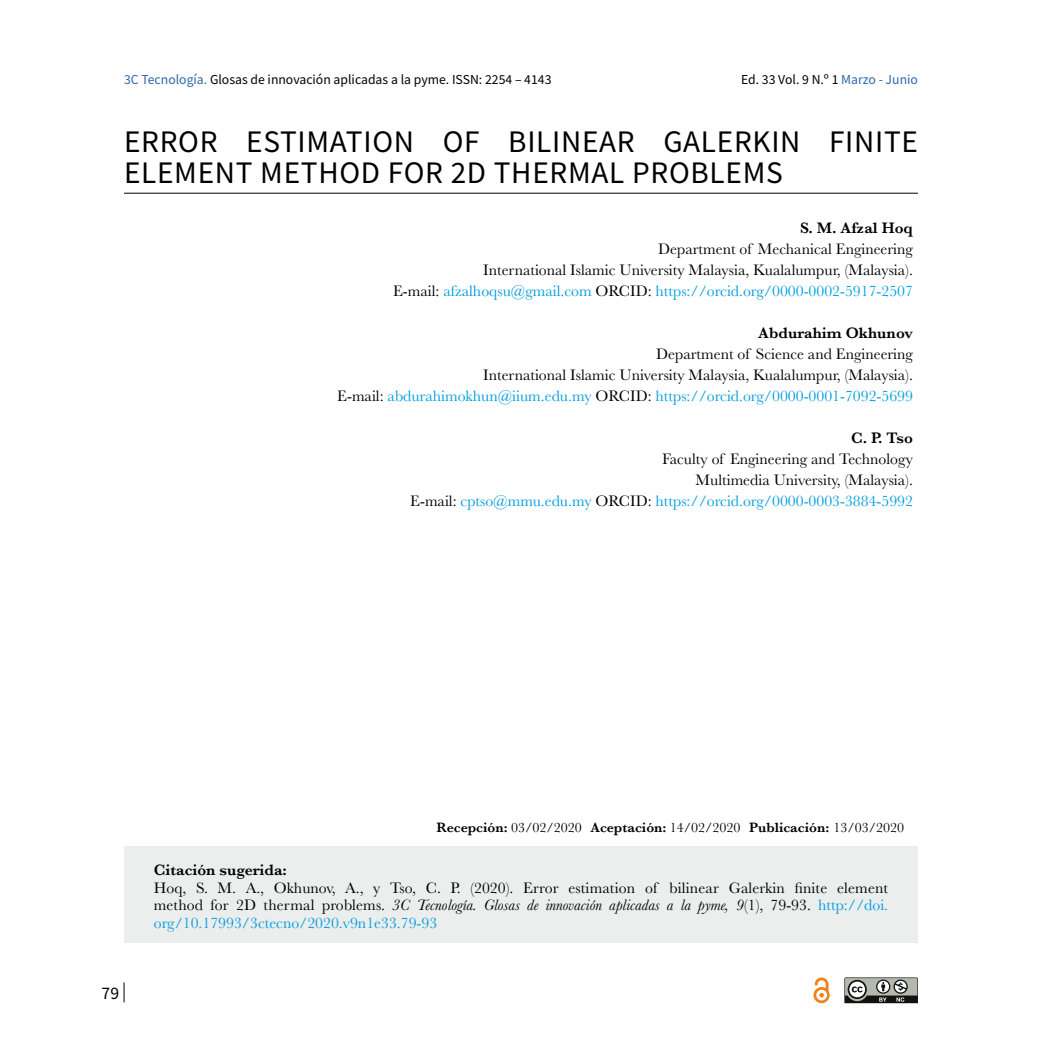
<style>
.page{position:relative;width:1042px;height:1042px;background:#fff}
.page>*{position:absolute;margin:0;border:0;box-sizing:border-box;transform-origin:0 0}
.t1{font:28px/31.5px "Noto Sans HK";letter-spacing:.025em;color:#000}
.t2{font:15.75px/21px "Baskerville";color:#000;text-align:right}
.t3{font:600 15.75px "Baskerville";color:#000}
.t4{font:15.75px "Noto Sans HK";color:#000}
.t5{font:600 14px "Baskerville";color:#000}
.t6{font:12.25px "Noto Sans HK";color:#000}
.s1{color:#2e66ab}
.s2{color:#009ee0}
.s3{font-weight:400}
.s4{font-style:italic}
</style>
<div class="page">
<svg style="left:124px;top:982px;width:1px;height:20px"></svg>
<div style="left:124px;top:846px;width:794px;height:97px;background:#eceded"></div>
<hr style="left:124px;top:193px;width:794px;height:1px;background:#000">
<svg style="left:844px;top:977px;width:74px;height:26px;background:#7f827c"></svg>
<svg style="left:813px;top:977px;width:16px;height:26px"></svg>
<p class="t6" style="left:124px;top:73px;width:429px"><span class="s1">3C Tecnología.</span> Glosas de innovación aplicadas a la pyme. ISSN: 2254 – 4143</p>
<p class="t6" style="left:741px;top:73px;width:178px">Ed. 33 Vol. 9 N.º 1 <span class="s1">Marzo - Junio</span></p>
<h1 class="t1" style="left:124px;top:126px;width:795px">ERROR ESTIMATION OF BILINEAR GALERKIN FINITE<br>ELEMENT METHOD FOR 2D THERMAL PROBLEMS</h1>
<p class="t3" style="left:800px;top:217px;width:114px">S. M. Afzal Hoq</p>
<p class="t2" style="left:393px;top:239px;width:521px">Department of Mechanical Engineering<br>International Islamic University Malaysia, Kualalumpur, (Malaysia).<br>E-mail: <span class="s2">afzalhoqsu@gmail.com</span> ORCID: <span class="s2">https://orcid.org/0000-0002-5917-2507</span></p>
<p class="t3" style="left:758px;top:322px;width:156px">Abdurahim Okhunov</p>
<p class="t2" style="left:337px;top:344px;width:577px">Department of Science and Engineering<br>International Islamic University Malaysia, Kualalumpur, (Malaysia).<br>E-mail: <span class="s2">abdurahimokhun@iium.edu.my</span> ORCID: <span class="s2">https://orcid.org/0000-0001-7092-5699</span></p>
<p class="t3" style="left:851px;top:427px;width:63px">C. P. Tso</p>
<p class="t2" style="left:410px;top:449px;width:504px">Faculty of Engineering and Technology<br>Multimedia University, (Malaysia).<br>E-mail: <span class="s2">cptso@mmu.edu.my</span> ORCID: <span class="s2">https://orcid.org/0000-0003-3884-5992</span></p>
<p class="t5" style="left:437px;top:818px;width:469px">Recepción: <span class="s3">03/02/2020</span> Aceptación: <span class="s3">14/02/2020</span> Publicación: <span class="s3">13/03/2020</span></p>
<p class="t4" style="left:102px;top:984px;width:19px">79</p>
<p class="t3" style="left:154px;top:859px;width:135px">Citación sugerida:</p>
<p class="t2" style="left:154px;top:879px;width:736px;line-height:17.5px;text-align:justify">Hoq, S. M. A., Okhunov, A., y Tso, C. P. (2020). Error estimation of bilinear Galerkin finite element method for 2D thermal problems. <span class="s4">3C Tecnología. Glosas de innovación aplicadas a la pyme, 9</span>(1), 79-93. <span class="s2">http://doi. org/10.17993/3ctecno/2020.v9n1e33.79-93</span></p>
</div>
